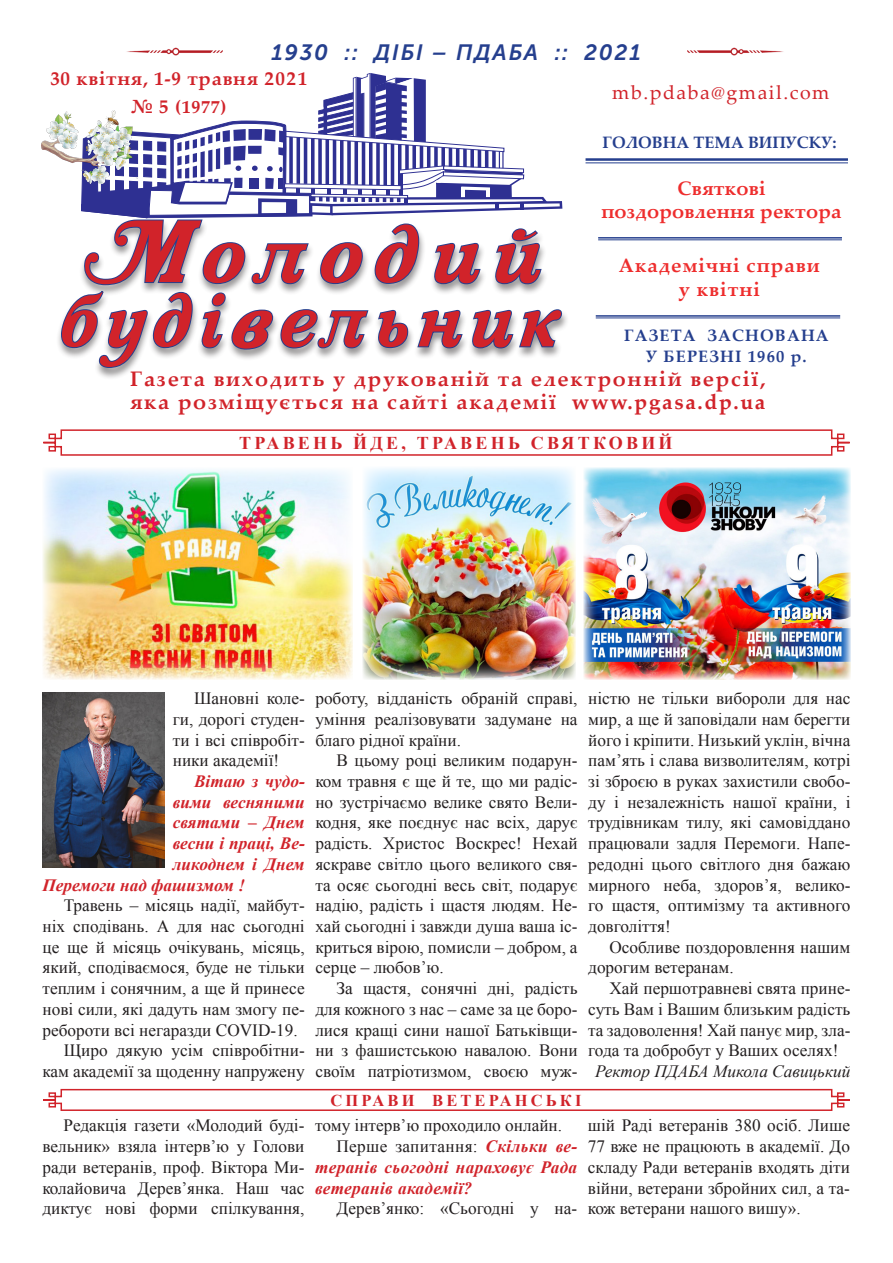
<style>
.page{position:relative;width:893px;height:1263px;background:#fff}
.page>*{position:absolute;margin:0;border:0;box-sizing:border-box;transform-origin:0 0}
.t1{font:900 87px "Country Western Swing";letter-spacing:.13em;color:#d1232a}
.t2{font:900 80.7px "Country Western Swing";letter-spacing:.09em;color:#d1232a;scale:.95 1}
.t3{font:italic 22.05px "Museo Sans Cyrl 700";letter-spacing:.08em;color:#253f8e}
.t4{font:700 21px/22.5px "Palatino Linotype";letter-spacing:.08em;color:#d1232a}
.t5{font:700 19.5px/23.4px "Palatino Linotype";letter-spacing:.01em;color:#ee2d2d;text-align:center}
.t6{font:700 19.5px/23.4px "Palatino Linotype";letter-spacing:.05em;color:#ee2d2d;text-align:center}
.t7{font:19.5px "Palatino Linotype";letter-spacing:.08em;color:#d1232a}
.t8{font:700 19.05px "Palatino Linotype";letter-spacing:.04em;color:#d1232a}
.Заглавие{font:700 18px "Times New Roman";letter-spacing:.18em;color:#d1232a}
.t9{font:700 18px "Palatino Linotype";color:#d1232a}
.Основной_текст{font:17.25px/20.7px "Times New Roman";color:#231f20;text-align:justify}
.Основной_текст__копи{font:17.25px/20.7px "Times New Roman";color:#231f20;text-align:justify}
.Основной_текст-2{font:italic 700 17.25px "Times New Roman";color:#d1232a}
.Основной_текст__копи-2{font:italic 700 17.25px/20.7px "Times New Roman";letter-spacing:.02em;color:#d1232a;text-align:justify}
.ФИО{font:italic 17.25px "Times New Roman";color:#231f20}
.t10{font:700 16.5px/21px "Palatino Linotype";letter-spacing:.07em;color:#253f8e;text-align:center}
.t11{font:700 16.5px "Palatino Linotype";color:#253f8e}
.Заглавие-2{font:700 16.5px "Times New Roman";letter-spacing:.19em;color:#d1232a}
.s1{font-size:19.05px}
.s2{font-weight:400;font-style:normal;color:#231f20}
</style>
<div class="page">
<svg style="left:59px;top:73px;width:504px;height:302px"></svg>
<hr style="left:585px;top:158px;width:263px;height:3px;background:#253f8e">
<hr style="left:585px;top:162px;width:263px;height:1px;background:#253f8e">
<hr style="left:598px;top:237px;width:244px;height:2px;background:#253f8e">
<hr style="left:598px;top:240px;width:244px;height:1px;background:#253f8e">
<img style="left:126px;top:48px;width:97px;height:8px">
<img style="left:687px;top:48px;width:97px;height:8px">
<hr style="left:596px;top:315px;width:244px;height:2px;background:#253f8e">
<hr style="left:596px;top:318px;width:244px;height:1px;background:#253f8e">
<img style="left:41px;top:109px;width:96px;height:75px">
<img style="left:363px;top:468px;width:212px;height:211px">
<img style="left:43px;top:469px;width:310px;height:210px">
<img style="left:584px;top:468px;width:266px;height:211px">
<img style="left:42px;top:692px;width:122px;height:176px">
<svg style="left:43px;top:429px;width:807px;height:27px"></svg>
<svg style="left:43px;top:1088px;width:807px;height:23px"></svg>
<p class="t3" style="left:271px;top:40px;width:371px">1930 :: ДІБІ – ПДАБА :: 2021</p>
<p class="t8" style="left:50px;top:65px;width:258px">30 квітня, 1-9 травня 2021</p>
<p class="t9" style="left:131px;top:94px;width:97px"><span class="s1">№ 5</span> (1977)</p>
<h1 class="t1" style="left:82px;top:204px;width:477px">Молодий</h1>
<h2 class="t2" style="left:64px;top:274px;width:527px">будівельник</h2>
<p class="t7" style="left:612px;top:79px;width:219px">mb.pdaba@gmail.com</p>
<p class="t11" style="left:602px;top:131px;width:236px">ГОЛОВНА ТЕМА ВИПУСКУ:</p>
<p class="t5" style="left:601px;top:176px;width:242px">Святкові поздоровлення ректора</p>
<p class="t6" style="left:619px;top:253px;width:202px">Академічні справи у квітні</p>
<p class="t10" style="left:624px;top:324px;width:206px">ГАЗЕТА ЗАСНОВАНА<br>У БЕРЕЗНІ 1960 р.</p>
<p class="t4" style="left:130px;top:367px;width:637px">Газета виходить у друкованій та електронній версії, яка розміщується на сайті академії www.pgasa.dp.ua</p>
<p class="Заглавие" style="left:239px;top:430px;width:435px">ТРАВЕНЬ ЙДЕ, ТРАВЕНЬ СВЯТКОВИЙ</p>
<p class="Основной_текст" style="left:173px;top:688px;width:133px;text-indent:21px">Шановні коле&shy;ги, дорогі студен&shy;ти і всі співробіт&shy;ники академії!</p>
<p class="Основной_текст-2" style="left:194px;top:769px;width:112px">Вітаю з чудо-</p>
<p class="Основной_текст-2" style="left:173px;top:790px;width:133px">вими весняними</p>
<p class="Основной_текст-2" style="left:173px;top:811px;width:133px">святами – Днем</p>
<p class="Основной_текст-2" style="left:173px;top:831px;width:133px">весни і праці, Ве-</p>
<p class="Основной_текст-2" style="left:173px;top:852px;width:133px">ликоднем і Днем</p>
<p class="Основной_текст-2" style="left:43px;top:873px;width:204px">Перемоги над фашизмом !</p>
<p class="Основной_текст" style="left:43px;top:895px;width:264px;text-indent:21px">Травень – місяць надії, майбут&shy;ніх сподівань. А для нас сьогодні це ще й місяць очікувань, місяць, який, сподіваємося, буде не тільки теплим і сонячним, а ще й принесе нові сили, які дадуть нам змогу пе&shy;ребороти всі негаразди COVID-19.</p>
<p class="Основной_текст" style="left:43px;top:1040px;width:264px;text-align:right">Щиро дякую усім співробітни&shy;кам академії за щоденну напружену</p>
<p class="Основной_текст" style="left:315px;top:688px;width:264px">роботу, відданість обраній справі, уміння реалізовувати задумане на благо рідної країни.</p>
<p class="Основной_текст" style="left:315px;top:750px;width:264px;text-indent:21px">В цьому році великим подарун&shy;ком травня є ще й те, що ми радіс&shy;но зустрічаємо велике свято Вели&shy;кодня, яке поєднує нас всіх, дарує радість. Христос Воскрес! Нехай яскраве світло цього великого свя&shy;та осяє сьогодні весь світ, подарує надію, радість і щастя людям. Не&shy;хай сьогодні і завжди душа ваша іс&shy;криться вірою, помисли – добром, а серце – любов’ю.</p>
<p class="Основной_текст" style="left:315px;top:978px;width:264px;text-indent:21px">За щастя, сонячні дні, радість для кожного з нас – саме за це боро&shy;лися кращі сини нашої Батьківщи&shy;ни з фашистською навалою. Вони своїм патріотизмом, своєю муж-</p>
<p class="Основной_текст" style="left:588px;top:688px;width:264px">ністю не тільки вибороли для нас мир, а ще й заповідали нам берегти його і кріпити. Низький уклін, вічна пам’ять і слава визволителям, котрі зі зброєю в руках захистили свобо&shy;ду і незалежність нашої країни, і трудівникам тилу, які самовіддано працювали задля Перемоги. Напе&shy;редодні цього світлого дня бажаю мирного неба, здоров’я, велико&shy;го щастя, оптимізму та активного довголіття!</p>
<p class="Основной_текст" style="left:588px;top:936px;width:264px;text-indent:21px">Особливе поздоровлення нашим дорогим ветеранам.</p>
<p class="Основной_текст" style="left:588px;top:978px;width:264px;text-indent:21px">Хай першотравневі свята прине&shy;суть Вам і Вашим близьким радість та задоволення! Хай панує мир, зла&shy;года та добробут у Ваших оселях!</p>
<p class="ФИО" style="left:595px;top:1059px;width:257px">Ректор ПДАБА Микола Савицький</p>
<p class="Заглавие-2" style="left:330px;top:1088px;width:253px">СПРАВИ ВЕТЕРАНСЬКІ</p>
<p class="Основной_текст__копи" style="left:42px;top:1115px;width:264px;text-indent:21px">Редакція газети «Молодий буді&shy;вельник» взяла інтерв’ю у Голови ради ветеранів, проф. Віктора Ми&shy;колайовича Дерев’янка. Наш час диктує нові форми спілкування,</p>
<p class="Основной_текст__копи" style="left:315px;top:1115px;width:248px">тому інтерв’ю проходило онлайн.</p>
<p class="Основной_текст__копи-2" style="left:315px;top:1135px;width:264px;text-indent:21px"><span class="s2">Перше запитання:</span> Скільки ве&shy;теранів сьогодні нараховує Рада ветеранів академії?</p>
<p class="Основной_текст__копи" style="left:336px;top:1198px;width:242px">Дерев’янко: «Сьогодні у на-</p>
<p class="Основной_текст__копи" style="left:588px;top:1115px;width:264px">шій Раді ветеранів 380 осіб. Лише 77 вже не працюють в академії. До складу Ради ветеранів входять діти війни, ветерани збройних сил, а та&shy;кож ветерани нашого вишу».</p>
</div>
